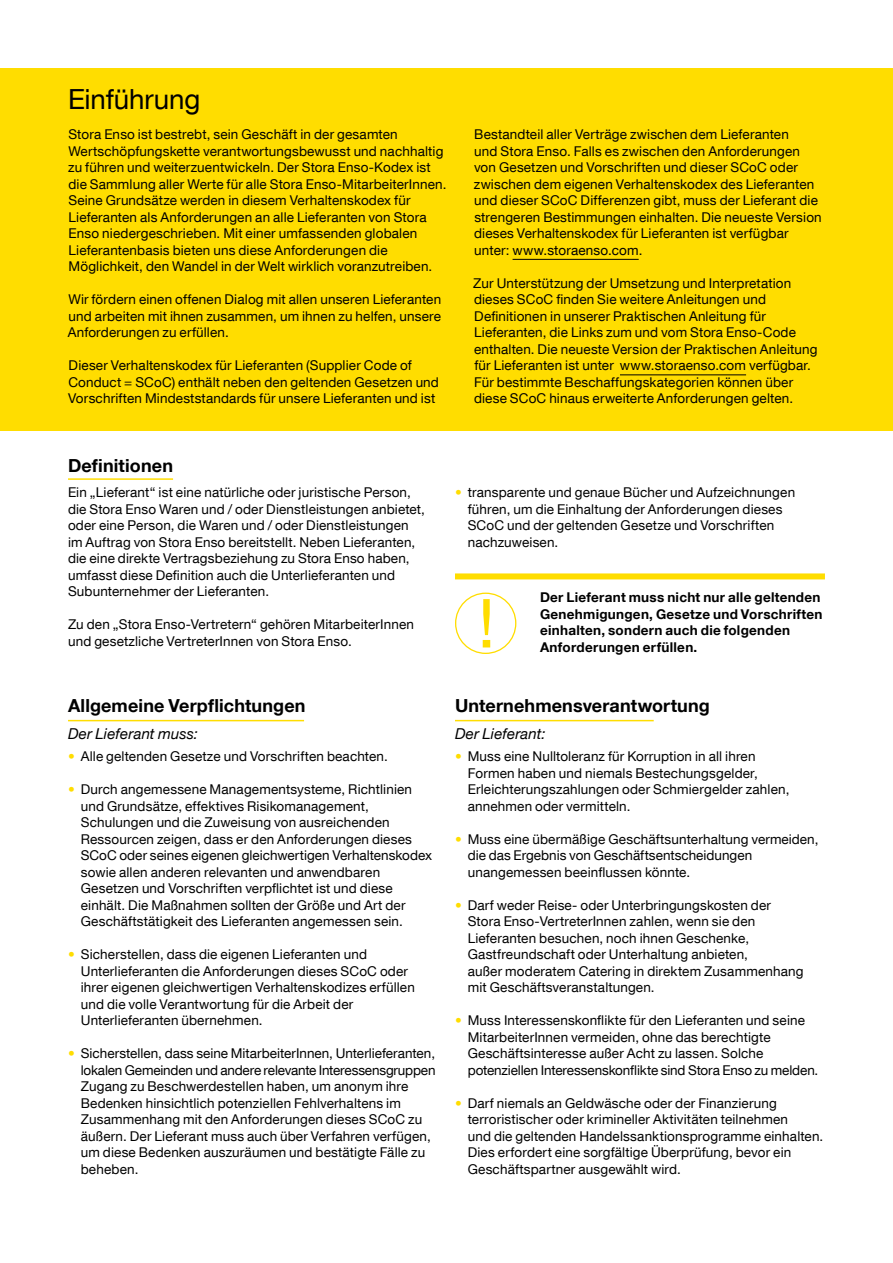
<style>
.page{position:relative;width:893px;height:1263px;background:#fff}
.page>*{position:absolute;margin:0;border:0;box-sizing:border-box;transform-origin:0 0}
.t1{font:27.75px "Helvetica Neue LT Com";letter-spacing:-.005em;color:#000}
.t2{font:700 18px "Helvetica Neue LT Com";letter-spacing:.005em;color:#000}
.t3{font:italic 15px "Helvetica Neue";letter-spacing:.01em;color:#000}
.t4{font:13.5px/16.5px "Helvetica Neue LT Com";letter-spacing:.01em;color:#000}
.t5{font:700 13.5px/16.5px "Helvetica Neue LT Com";letter-spacing:.02em;color:#000}
.s1{color:#fd0}
</style>
<div class="page">
<hr style="left:68px;top:478px;width:105px;height:2px;background:#fd0">
<hr style="left:68px;top:720px;width:236px;height:1px;background:#fd0">
<hr style="left:455px;top:720px;width:199px;height:1px;background:#fd0">
<div style="left:0;top:68px;width:893px;height:363px;background:#fd0"></div>
<hr style="left:513px;top:259px;width:126px;height:1px;background:#000">
<hr style="left:620px;top:374px;width:126px;height:1px;background:#000">
<svg style="left:483px;top:599px;width:7px;height:48px"></svg>
<div style="left:455px;top:593px;width:61px;height:61px;border:1px solid #fd0;border-radius:50%"></div>
<div style="left:455px;top:573px;width:370px;height:6px;background:#fd0"></div>
<h1 class="t1" style="left:68px;top:82px;width:134px">Einführung</h1>
<p class="t4" style="left:68px;top:126px;width:380px">Stora Enso ist bestrebt, sein Geschäft in der gesamten Wertschöpfungskette verantwortungsbewusst und nachhaltig zu führen und weiterzuentwickeln. Der Stora Enso-Kodex ist die Sammlung aller Werte für alle Stora Enso-MitarbeiterInnen.<br>Seine Grundsätze werden in diesem Verhaltenskodex für Lieferanten als Anforderungen an alle Lieferanten von Stora Enso niedergeschrieben. Mit einer umfassenden globalen Lieferantenbasis bieten uns diese Anforderungen die Möglichkeit, den Wandel in der Welt wirklich voranzutreiben.</p>
<p class="t4" style="left:68px;top:291px;width:375px;text-align:justify">Wir fördern einen offenen Dialog mit allen unseren Lieferanten und arbeiten mit ihnen zusammen, um ihnen zu helfen, unsere Anforderungen zu erfüllen.</p>
<p class="t4" style="left:68px;top:357px;width:372px">Dieser Verhaltenskodex für Lieferanten (Supplier Code of<br>Conduct = SCoC) enthält neben den geltenden Gesetzen und<br>Vorschriften Mindeststandards für unsere Lieferanten und ist</p>
<p class="t4" style="left:474px;top:126px;width:349px">Bestandteil aller Verträge zwischen dem Lieferanten<br>und Stora Enso. Falls es zwischen den Anforderungen von Gesetzen und Vorschriften und dieser SCoC oder zwischen dem eigenen Verhaltenskodex des Lieferanten und dieser SCoC Differenzen gibt, muss der Lieferant die strengeren Bestimmungen einhalten. Die neueste Version dieses Verhaltenskodex für Lieferanten ist verfügbar unter: www.storaenso.com.</p>
<p class="t4" style="left:473px;top:274px;width:346px">Zur Unterstützung der Umsetzung und Interpretation dieses SCoC finden Sie weitere Anleitungen und Definitionen in unserer Praktischen Anleitung für Lieferanten, die Links zum und vom Stora Enso-Code enthalten. Die neueste Version der Praktischen Anleitung für Lieferanten ist unter www.storaenso.com verfügbar.<br>Für bestimmte Beschaffungskategorien können über diese SCoC hinaus erweiterte Anforderungen gelten.</p>
<h2 class="t2" style="left:68px;top:454px;width:107px">Definitionen</h2>
<p class="t4" style="left:68px;top:484px;width:358px">Ein „Lieferant“ ist eine natürliche oder juristische Person, die Stora Enso Waren und / oder Dienstleistungen anbietet, oder eine Person, die Waren und / oder Dienstleistungen im Auftrag von Stora Enso bereitstellt. Neben Lieferanten, die eine direkte Vertragsbeziehung zu Stora Enso haben, umfasst diese Definition auch die Unterlieferanten und Subunternehmer der Lieferanten.</p>
<p class="t4" style="left:68px;top:616px;width:347px">Zu den „Stora Enso-Vertretern“ gehören MitarbeiterInnen und gesetzliche VertreterInnen von Stora Enso.</p>
<h2 class="t2" style="left:68px;top:694px;width:239px">Allgemeine Verpflichtungen</h2>
<p class="t3" style="left:68px;top:722px;width:132px">Der Lieferant muss:</p>
<p class="t4" style="left:68px;top:748px;width:321px"><span class="s1">•</span> Alle geltenden Gesetze und Vorschriften beachten.</p>
<p class="t4" style="left:81px;top:781px;width:353px;text-indent:-13px"><span class="s1">•</span> Durch angemessene Managementsysteme, Richtlinien und Grundsätze, effektives Risikomanagement, Schulungen und die Zuweisung von ausreichenden Ressourcen zeigen, dass er den Anforderungen dieses SCoC oder seines eigenen gleichwertigen Verhaltenskodex sowie allen anderen relevanten und anwendbaren Gesetzen und Vorschriften verpflichtet ist und diese einhält. Die Maßnahmen sollten der Größe und Art der Geschäftstätigkeit des Lieferanten angemessen sein.</p>
<p class="t4" style="left:81px;top:946px;width:336px;text-indent:-13px"><span class="s1">•</span> Sicherstellen, dass die eigenen Lieferanten und Unterlieferanten die Anforderungen dieses SCoC oder ihrer eigenen gleichwertigen Verhaltenskodizes erfüllen und die volle Verantwortung für die Arbeit der Unterlieferanten übernehmen.</p>
<p class="t4" style="left:81px;top:1045px;width:356px;text-indent:-13px"><span class="s1">•</span> Sicherstellen, dass seine MitarbeiterInnen, Unterlieferanten, lokalen Gemeinden und andere relevante Interessensgruppen Zugang zu Beschwerdestellen haben, um anonym ihre Bedenken hinsichtlich potenziellen Fehlverhaltens im Zusammenhang mit den Anforderungen dieses SCoC zu äußern. Der Lieferant muss auch über Verfahren verfügen, um diese Bedenken auszuräumen und bestätigte Fälle zu beheben.</p>
<p class="t4" style="left:468px;top:484px;width:329px;text-indent:-13px"><span class="s1">•</span> transparente und genaue Bücher und Aufzeichnungen führen, um die Einhaltung der Anforderungen dieses SCoC und der geltenden Gesetze und Vorschriften nachzuweisen.</p>
<p class="t5" style="left:540px;top:589px;width:284px">Der Lieferant muss nicht nur alle geltenden Genehmigungen, Gesetze und Vorschriften einhalten, sondern auch die folgenden Anforderungen erfüllen.</p>
<h2 class="t2" style="left:455px;top:694px;width:256px">Unternehmensverantwortung</h2>
<p class="t3" style="left:455px;top:722px;width:92px">Der Lieferant:</p>
<p class="t4" style="left:468px;top:748px;width:323px;text-indent:-13px"><span class="s1">•</span> Muss eine Nulltoleranz für Korruption in all ihren Formen haben und niemals Bestechungsgelder, Erleichterungszahlungen oder Schmiergelder zahlen, annehmen oder vermitteln.</p>
<p class="t4" style="left:468px;top:830px;width:352px;text-indent:-13px"><span class="s1">•</span> Muss eine übermäßige Geschäftsunterhaltung vermeiden, die das Ergebnis von Geschäftsentscheidungen unangemessen beeinflussen könnte.</p>
<p class="t4" style="left:468px;top:896px;width:337px;text-indent:-13px"><span class="s1">•</span> Darf weder Reise- oder Unterbringungskosten der Stora Enso-VertreterInnen zahlen, wenn sie den Lieferanten besuchen, noch ihnen Geschenke, Gastfreundschaft oder Unterhaltung anbieten,<br>außer moderatem Catering in direktem Zusammenhang mit Geschäftsveranstaltungen.</p>
<p class="t4" style="left:468px;top:1012px;width:352px;text-indent:-13px"><span class="s1">•</span> Muss Interessenskonflikte für den Lieferanten und seine MitarbeiterInnen vermeiden, ohne das berechtigte Geschäftsinteresse außer Acht zu lassen. Solche potenziellen Interessenskonflikte sind Stora Enso zu melden.</p>
<p class="t4" style="left:468px;top:1094px;width:357px;text-indent:-13px"><span class="s1">•</span> Darf niemals an Geldwäsche oder der Finanzierung terroristischer oder krimineller Aktivitäten teilnehmen<br>und die geltenden Handelssanktionsprogramme einhalten.<br>Dies erfordert eine sorgfältige Überprüfung, bevor ein Geschäftspartner ausgewählt wird.</p>
</div>
